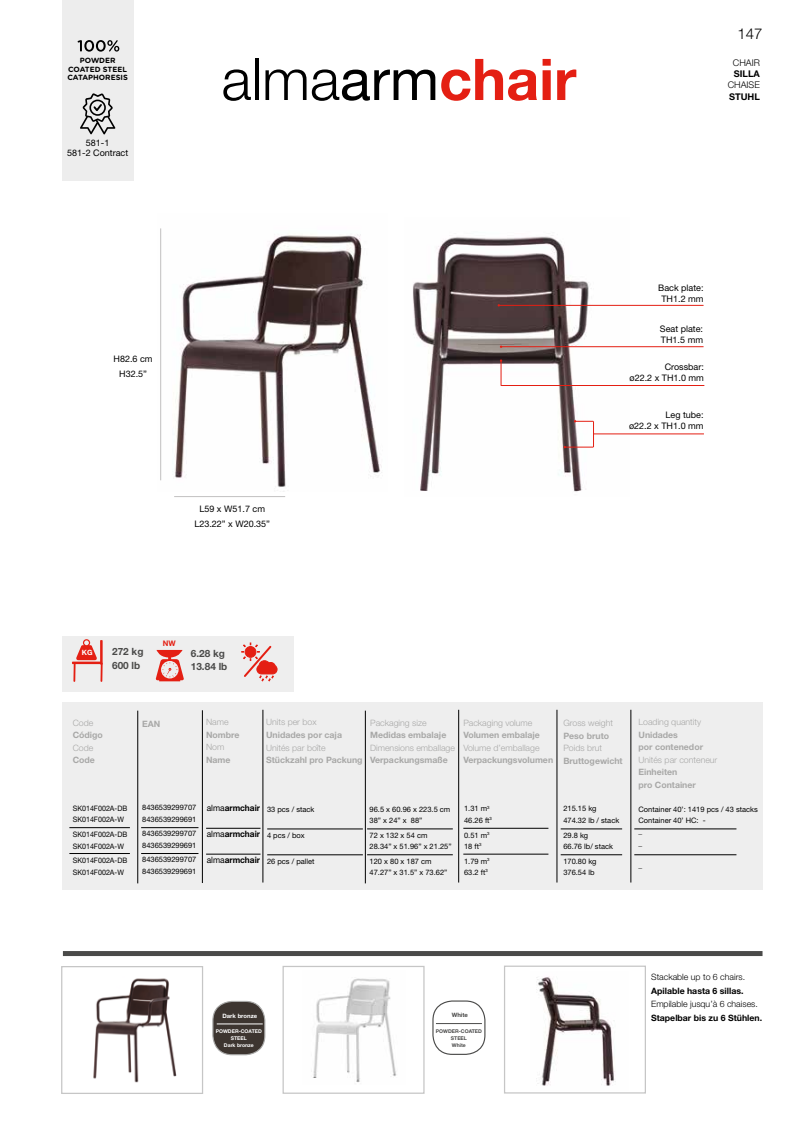
<style>
.page{position:relative;width:798px;height:1134px;background:#fff}
.page>*{position:absolute;margin:0;border:0;box-sizing:border-box;transform-origin:0 0}
.t1{font:700 57.5px "Helvetica Neue LT Std";color:#e41f13}
.t2{font:300 15px "Helvetica Neue LT Std";color:#000}
.t3{font:700 10px/13.8px "Helvetica Neue LT Std";color:#4a4a49}
.t4{font:300 9.25px "Helvetica Neue LT Std";color:#000}
.t5{font:700 9.25px "Helvetica Neue LT Std";color:#000}
.t6{font:9px/10.8px "Helvetica Neue LT Std";color:#000;text-align:center}
.t7{font:700 8.75px/12.5px "Helvetica Neue LT Std";color:#a8a8a7}
.t8{font:300 8.75px "Helvetica Neue LT Std";color:#a8a8a7}
.t9{font:300 8.75px "Helvetica Neue LT Std";color:#000}
.t10{font:700 8.75px "Helvetica Neue LT Std";color:#000}
.t11{font:700 8.75px "Helvetica Neue LT Std";color:#000;scale:.95 1}
.t12{font:700 7.62px "Helvetica Neue LT Std";color:#e41f13}
.t13{font:7.5px/11.2px "Helvetica Neue LT Std";color:#000}
.t14{font:7.5px/11.2px "Helvetica Neue LT Std";color:#000;scale:.95 1}
.t15{font:700 7.5px/8.8px "Gotham Rounded";color:#000;text-align:center}
.t16{font:700 7.25px "Helvetica Neue LT Std";color:#fff}
.t17{font:700 6px "Helvetica Neue LT Std";color:#fff}
.t18{font:700 6px "Helvetica Neue LT Std";color:#4a4a49}
.t19{font:700 5.12px/6.8px "Helvetica Neue LT Std";color:#fff;text-align:center}
.t20{font:700 5.12px/6.8px "Helvetica Neue LT Std";color:#4a4a49;text-align:center}
.s1{font-weight:300;color:#000}
.s2{font-weight:400;color:#000}
.s3{font-weight:400}
</style>
<div class="page">
<img style="left:413px;top:235px;width:215px;height:257px">
<div style="left:62px;top:636px;width:231px;height:56px;background:#eee"></div>
<div style="left:62px;top:0;width:71px;height:181px;background:#ededed"></div>
<svg style="left:156px;top:650px;width:28px;height:31px"></svg>
<svg style="left:72px;top:639px;width:31px;height:43px"></svg>
<div style="left:62px;top:702px;width:700px;height:187px;background:#eee"></div>
<hr style="left:202px;top:710px;width:1px;height:173px;background:#000">
<hr style="left:262px;top:710px;width:1px;height:172px;background:#000">
<hr style="left:137px;top:711px;width:1px;height:172px;background:#000">
<hr style="left:365px;top:711px;width:1px;height:172px;background:#000">
<hr style="left:458px;top:710px;width:1px;height:172px;background:#000">
<hr style="left:556px;top:710px;width:1px;height:172px;background:#000">
<hr style="left:630px;top:710px;width:1px;height:172px;background:#000">
<svg style="left:241px;top:643px;width:37px;height:39px"></svg>
<div style="left:63px;top:951px;width:699px;height:5px;background:#4a4a49"></div>
<hr style="left:174px;top:496px;width:111px;height:1px;background:#c2c1c1">
<img style="left:160px;top:228px;width:222px;height:264px">
<div style="left:213px;top:1001px;width:52px;height:54px;background:#3d3530;border-radius:19px"></div>
<div style="left:212px;top:1001px;width:53px;height:54px;border:1px solid #a8a8a7;border-radius:19px"></div>
<hr style="left:217px;top:1023px;width:45px;height:1px;background:#fff">
<div style="left:432px;top:1000px;width:53px;height:55px;border:1px solid #4a4a49;border-radius:19px"></div>
<hr style="left:436px;top:1023px;width:45px;height:1px;background:#4a4a49">
<div style="left:61px;top:966px;width:142px;height:128px;background:#fff;border:1px solid #c6c6c6"></div>
<div style="left:282px;top:966px;width:142px;height:128px;background:#fff;border:1px solid #c6c6c6"></div>
<div style="left:503px;top:965px;width:142px;height:128px;background:#fff;border:1px solid #c6c6c6"></div>
<img style="left:93px;top:978px;width:84px;height:105px">
<img style="left:313px;top:978px;width:84px;height:104px">
<img style="left:536px;top:976px;width:80px;height:110px">
<hr style="left:69px;top:853px;width:61px;height:1px;background:#000">
<hr style="left:69px;top:827px;width:61px;height:1px;background:#000">
<hr style="left:141px;top:853px;width:57px;height:1px;background:#000">
<hr style="left:141px;top:827px;width:57px;height:1px;background:#000">
<hr style="left:206px;top:854px;width:54px;height:1px;background:#000">
<hr style="left:206px;top:828px;width:54px;height:1px;background:#000">
<hr style="left:267px;top:854px;width:96px;height:1px;background:#000">
<hr style="left:267px;top:829px;width:96px;height:1px;background:#000">
<hr style="left:367px;top:854px;width:85px;height:1px;background:#000">
<hr style="left:367px;top:828px;width:85px;height:1px;background:#000">
<hr style="left:463px;top:854px;width:85px;height:1px;background:#000">
<hr style="left:463px;top:828px;width:85px;height:1px;background:#000">
<hr style="left:560px;top:854px;width:62px;height:1px;background:#000">
<hr style="left:560px;top:828px;width:62px;height:1px;background:#000">
<hr style="left:634px;top:854px;width:102px;height:1px;background:#000">
<hr style="left:634px;top:828px;width:102px;height:1px;background:#000">
<svg style="left:80px;top:93px;width:35px;height:41px"></svg>
<svg style="left:78px;top:40px;width:41px;height:12px"></svg>
<hr style="left:593px;top:434px;width:110px;height:1px;background:#e41f13">
<svg style="left:563px;top:420px;width:31px;height:28px"></svg>
<svg style="left:499px;top:359px;width:3px;height:27px"></svg>
<hr style="left:501px;top:385px;width:203px;height:1px;background:#e41f13">
<hr style="left:501px;top:346px;width:202px;height:1px;background:#e41f13">
<hr style="left:498px;top:305px;width:205px;height:1px;background:#e41f13">
<p class="t15" style="left:67px;top:56px;width:62px">POWDER<br>COATED STEEL<br>CATAPHORESIS</p>
<p class="t6" style="left:67px;top:138px;width:63px;line-height:10px">581-1<br>581-2 Contract</p>
<h1 class="t1" style="left:221px;top:44px;width:356px"><span class="s1">alma</span><span class="s2">arm</span>chair</h1>
<h2 class="t2" style="left:737px;top:25px;width:27px">147</h2>
<p class="t4" style="left:732px;top:57px;width:29px">CHAIR</p>
<p class="t5" style="left:733px;top:68px;width:27px">SILLA</p>
<p class="t4" style="left:727px;top:79px;width:34px">CHAISE</p>
<p class="t5" style="left:728px;top:90px;width:32px">STUHL</p>
<p class="t6" style="left:113px;top:352px;width:41px;line-height:14.6px">H82.6 cm<br>H32.5”</p>
<p class="t6" style="left:194px;top:502px;width:77px;line-height:14.6px">L59 x W51.7 cm<br>L23.22” x W20.35”</p>
<p class="t6" style="left:658px;top:282px;width:47px">Back plate:<br>TH1.2 mm</p>
<p class="t6" style="left:659px;top:323px;width:45px;text-align:left">Seat plate:<br>TH1.5 mm</p>
<p class="t6" style="left:629px;top:362px;width:76px;text-align:right">Crossbar:<br>ø22.2 x TH1.0 mm</p>
<p class="t6" style="left:629px;top:409px;width:76px;text-align:right">Leg tube:<br>ø22.2 x TH1.0 mm</p>
<p class="t12" style="left:163px;top:639px;width:14px">NW</p>
<h3 class="t3" style="left:112px;top:645px;width:33px">272 kg<br>600 lb</h3>
<p class="t16" style="left:82px;top:648px;width:12px">KG</p>
<h3 class="t3" style="left:191px;top:646px;width:38px">6.28 kg<br>13.84 lb</h3>
<p class="t8" style="left:73px;top:717px;width:22px">Code</p>
<p class="t7" style="left:73px;top:729px;width:32px">Código</p>
<p class="t8" style="left:73px;top:742px;width:22px">Code</p>
<p class="t7" style="left:73px;top:754px;width:24px">Code</p>
<p class="t7" style="left:142px;top:717px;width:20px">EAN</p>
<p class="t8" style="left:206px;top:717px;width:24px">Name</p>
<p class="t7" style="left:206px;top:728px;width:35px">Nombre</p>
<p class="t8" style="left:206px;top:742px;width:20px">Nom</p>
<p class="t7" style="left:206px;top:753px;width:26px">Name</p>
<p class="t8" style="left:266px;top:717px;width:52px">Units per box</p>
<p class="t7" style="left:266px;top:728px;width:77px">Unidades por caja</p>
<p class="t8" style="left:266px;top:742px;width:61px">Unités par boîte</p>
<p class="t7" style="left:266px;top:753px;width:98px">Stückzahl pro Packung</p>
<p class="t8" style="left:370px;top:717px;width:58px">Packaging size</p>
<p class="t7" style="left:370px;top:728px;width:78px">Medidas embalaje</p>
<p class="t8" style="left:370px;top:742px;width:86px">Dimensions emballage</p>
<p class="t7" style="left:370px;top:753px;width:79px">Verpackungsmaße</p>
<p class="t8" style="left:463px;top:717px;width:71px">Packaging volume</p>
<p class="t7" style="left:463px;top:728px;width:78px">Volumen embalaje</p>
<p class="t8" style="left:463px;top:742px;width:78px">Volume d’emballage</p>
<p class="t7" style="left:463px;top:753px;width:91px">Verpackungsvolumen</p>
<p class="t8" style="left:563px;top:718px;width:51px">Gross weight</p>
<p class="t7" style="left:563px;top:729px;width:47px">Peso bruto</p>
<p class="t8" style="left:563px;top:743px;width:40px">Poids brut</p>
<p class="t7" style="left:563px;top:754px;width:61px">Bruttogewicht</p>
<p class="t8" style="left:638px;top:717px;width:64px">Loading quantity</p>
<p class="t7" style="left:638px;top:728px;width:66px">Unidades<br>por contenedor</p>
<p class="t8" style="left:638px;top:754px;width:80px">Unités par conteneur</p>
<p class="t7" style="left:638px;top:766px;width:59px">Einheiten<br>pro Container</p>
<p class="t14" style="left:73px;top:803px;width:59px">SK014F002A-DB<br>SK014F002A-W</p>
<p class="t14" style="left:73px;top:829px;width:59px">SK014F002A-DB<br>SK014F002A-W</p>
<p class="t14" style="left:73px;top:855px;width:59px">SK014F002A-DB<br>SK014F002A-W</p>
<p class="t13" style="left:142px;top:802px;width:56px">8436539299707<br>8436539299691</p>
<p class="t13" style="left:142px;top:828px;width:56px">8436539299707<br>8436539299691</p>
<p class="t13" style="left:142px;top:854px;width:56px">8436539299707<br>8436539299691</p>
<p class="t11" style="left:207px;top:802px;width:58px"><span class="s3">alma</span>armchair</p>
<p class="t11" style="left:207px;top:828px;width:58px"><span class="s3">alma</span>armchair</p>
<p class="t11" style="left:207px;top:854px;width:58px"><span class="s3">alma</span>armchair</p>
<p class="t13" style="left:267px;top:803px;width:49px">33 pcs / stack</p>
<p class="t13" style="left:267px;top:829px;width:39px">4 pcs / box</p>
<p class="t13" style="left:267px;top:855px;width:49px">26 pcs / pallet</p>
<p class="t17" style="left:222px;top:1012px;width:36px">Dark bronze</p>
<p class="t19" style="left:216px;top:1028px;width:48px">POWDER-COATED<br>STEEL<br>Dark bronze</p>
<p class="t13" style="left:369px;top:803px;width:82px">96.5 x 60.96 x 223.5 cm<br>38” x 24” x 88”</p>
<p class="t13" style="left:369px;top:829px;width:83px">72 x 132 x 54 cm<br>28.34” x 51.96” x 21.25”</p>
<p class="t13" style="left:369px;top:856px;width:79px">120 x 80 x 187 cm<br>47.27” x 31.5” x 73.62”</p>
<p class="t13" style="left:464px;top:803px;width:29px">1.31 m<sup>3<br></sup>46.26 ft<sup>3</sup></p>
<p class="t13" style="left:464px;top:829px;width:27px">0.51 m<sup>3<br></sup>18 ft<sup>3</sup></p>
<p class="t13" style="left:464px;top:855px;width:27px">1.79 m<sup>3<br></sup>63.2 ft<sup>3</sup></p>
<p class="t18" style="left:451px;top:1011px;width:18px">White</p>
<p class="t20" style="left:435px;top:1027px;width:48px">POWDER-COATED<br>STEEL<br>White</p>
<p class="t13" style="left:563px;top:803px;width:57px">215.15 kg<br>474.32 lb / stack</p>
<p class="t13" style="left:563px;top:829px;width:51px">29.8 kg<br>66.76 lb/ stack</p>
<p class="t13" style="left:563px;top:855px;width:35px">170.80 kg<br>376.54 lb</p>
<p class="t13" style="left:638px;top:803px;width:121px">Container 40’: 1419 pcs / 43 stacks<br>Container 40’ HC: -<br>_<br>_</p>
<p class="t13" style="left:638px;top:860px;width:5px">_</p>
<p class="t9" style="left:651px;top:971px;width:95px">Stackable up to 6 chairs.</p>
<p class="t10" style="left:651px;top:985px;width:94px">Apilable hasta 6 sillas.</p>
<p class="t9" style="left:651px;top:999px;width:108px">Empilable jusqu’à 6 chaises.</p>
<p class="t10" style="left:651px;top:1012px;width:112px">Stapelbar bis zu 6 Stühlen.</p>
</div>
